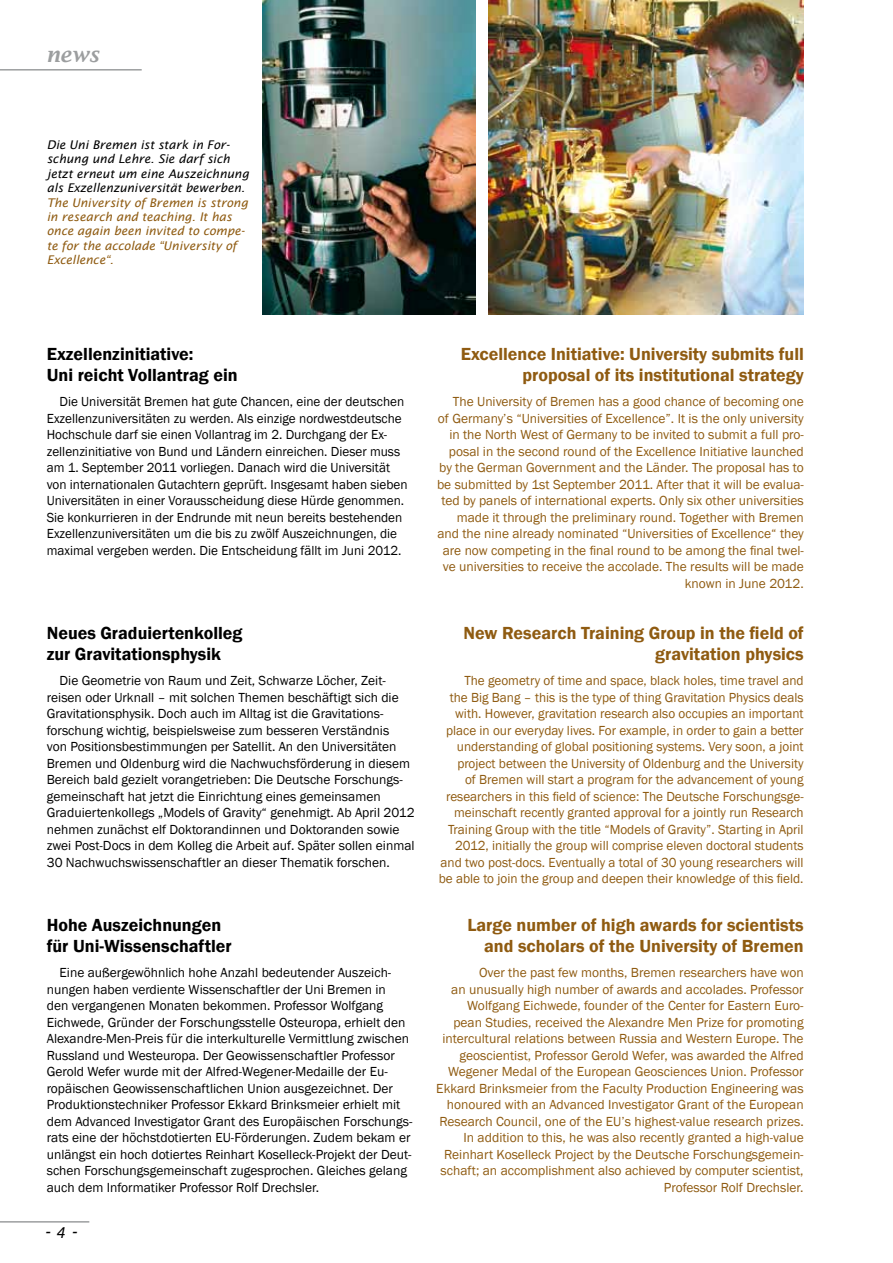
<style>
.page{position:relative;width:893px;height:1263px;background:#fff}
.page>*{position:absolute;margin:0;border:0;box-sizing:border-box;transform-origin:0 0}
.t1{font:italic 600 21px "Lucida Bright";color:#9c9e9f}
.t2{font:600 18px/21.6px "Franklin Gothic";color:#8f5b11;text-align:right}
.t3{font:600 18px/21.6px "Franklin Gothic";color:#000}
.t4{font:italic 18px "Lucida Sans";color:#000}
.t5{font:13.5px/16.5px "Franklin Gothic";color:#8f5b11;text-align:right}
.t6{font:13.5px/16.5px "Franklin Gothic";color:#000}
.t7{font:italic 12px/14.4px "Lucida Sans";color:#8f5b11}
.t8{font:italic 12px/14.4px "Lucida Sans";color:#000}
.s1{font-size:15px}
</style>
<div class="page">
<hr style="left:0;top:1221px;width:89px;height:1px;background:#9c9e9f">
<hr style="left:0;top:69px;width:142px;height:2px;background:#9c9e9f">
<img style="left:488px;top:0;width:316px;height:315px">
<img style="left:263px;top:0;width:212px;height:315px">
<h1 class="t1" style="left:46px;top:42px;width:54px">news</h1>
<p class="t8" style="left:47px;top:138px;width:204px">Die Uni Bremen ist stark in For&shy;schung und Lehre. Sie darf sich jetzt erneut um eine Auszeichnung als Exzellenzuniversität bewerben.</p>
<p class="t7" style="left:47px;top:195px;width:203px">The University of Bremen is strong in research and teaching. It has once again been invited to compe&shy;te for the accolade “University of<br>Excellence“.</p>
<h2 class="t3" style="left:47px;top:343px;width:192px">Exzellenzinitiative:<br>Uni reicht Vollantrag ein</h2>
<p class="t6" style="left:47px;top:394px;width:362px;text-indent:13px">Die Universität Bremen hat gute Chancen, eine der deutschen Exzellenzuniversitäten zu werden. Als einzige nordwestdeutsche Hochschule darf sie einen Vollantrag im 2. Durchgang der Ex&shy;zellenzinitiative von Bund und Ländern einreichen. Dieser muss am 1. September 2011 vorliegen. Danach wird die Universität von internationalen Gutachtern geprüft. Insgesamt haben sieben Universitäten in einer Vorausscheidung diese Hürde genommen.<br>Sie konkurrieren in der Endrunde mit neun bereits bestehenden Exzellenzuniversitäten um die bis zu zwölf Auszeichnungen, die maximal vergeben werden. Die Entscheidung fällt im Juni 2012.</p>
<h2 class="t3" style="left:47px;top:622px;width:197px">Neues Graduiertenkolleg zur Gravitationsphysik</h2>
<p class="t6" style="left:47px;top:673px;width:369px;text-indent:13px">Die Geometrie von Raum und Zeit, Schwarze Löcher, Zeit&shy;reisen oder Urknall – mit solchen Themen beschäftigt sich die Gravitationsphysik. Doch auch im Alltag ist die Gravitations&shy;forschung wichtig, beispielsweise zum besseren Verständnis<br>von Positionsbestimmungen per Satellit. An den Universitäten Bremen und Oldenburg wird die Nachwuchsförderung in diesem Bereich bald gezielt vorangetrieben: Die Deutsche Forschungs&shy;gemeinschaft hat jetzt die Einrichtung eines gemeinsamen Graduiertenkollegs „Models of Gravity“ genehmigt. Ab April 2012 nehmen zunächst elf Doktorandinnen und Doktoranden sowie zwei Post-Docs in dem Kolleg die Arbeit auf. Später sollen einmal 30 Nachwuchswissenschaftler an dieser Thematik forschen.</p>
<h2 class="t3" style="left:47px;top:914px;width:186px">Hohe Auszeichnungen für Uni-Wissenschaftler</h2>
<p class="t6" style="left:47px;top:965px;width:367px;text-indent:13px">Eine außergewöhnlich hohe Anzahl bedeutender Auszeich&shy;nungen haben verdiente Wissenschaftler der Uni Bremen in<br>den vergangenen Monaten bekommen. Professor Wolfgang Eichwede, Gründer der Forschungsstelle Osteuropa, erhielt den Alexandre-Men-Preis für die interkulturelle Vermittlung zwischen Russland und Westeuropa. Der Geowissenschaftler Professor Gerold Wefer wurde mit der Alfred-Wegener-Medaille der Eu&shy;ropäischen Geowissenschaftlichen Union ausgezeichnet. Der Produktionstechniker Professor Ekkard Brinksmeier erhielt mit dem Advanced Investigator Grant des Europäischen Forschungs&shy;rats eine der höchstdotierten EU-Förderungen. Zudem bekam er unlängst ein hoch dotiertes Reinhart Koselleck-Projekt der Deut&shy;schen Forschungsgemeinschaft zugesprochen. Gleiches gelang auch dem Informatiker Professor Rolf Drechsler.</p>
<h2 class="t4" style="left:45px;top:1221px;width:34px">- <span class="s1">4</span> -</h2>
<h2 class="t2" style="left:461px;top:343px;width:345px">Excellence Initiative: University submits full proposal of its institutional strategy</h2>
<p class="t5" style="left:437px;top:394px;width:368px">The University of Bremen has a good chance of becoming one<br>of Germany’s “Universities of Excellence”. It is the only university in the North West of Germany to be invited to submit a full pro&shy;posal in the second round of the Excellence Initiative launched by the German Government and the Länder. The proposal has to be submitted by 1st September 2011. After that it will be evalua&shy;ted by panels of international experts. Only six other universities made it through the preliminary round. Together with Bremen and the nine already nominated “Universities of Excellence“ they are now competing in the final round to be among the final twel&shy;ve universities to receive the accolade. The results will be made known in June 2012.</p>
<h2 class="t2" style="left:464px;top:622px;width:342px">New Research Training Group in the field of gravitation physics</h2>
<p class="t5" style="left:439px;top:673px;width:366px">The geometry of time and space, black holes, time travel and<br>the Big Bang – this is the type of thing Gravitation Physics deals with. However, gravitation research also occupies an important place in our everyday lives. For example, in order to gain a better understanding of global positioning systems. Very soon, a joint project between the University of Oldenburg and the University<br>of Bremen will start a program for the advancement of young researchers in this field of science: The Deutsche Forschungsge&shy;meinschaft recently granted approval for a jointly run Research Training Group with the title “Models of Gravity”. Starting in April 2012, initially the group will comprise eleven doctoral students and two post-docs. Eventually a total of 30 young researchers will be able to join the group and deepen their knowledge of this field.</p>
<h2 class="t2" style="left:467px;top:914px;width:338px">Large number of high awards for scientists and scholars of the University of Bremen</h2>
<p class="t5" style="left:436px;top:965px;width:369px">Over the past few months, Bremen researchers have won<br>an unusually high number of awards and accolades. Professor Wolfgang Eichwede, founder of the Center for Eastern Euro&shy;pean Studies, received the Alexandre Men Prize for promoting intercultural relations between Russia and Western Europe. The geoscientist, Professor Gerold Wefer, was awarded the Alfred Wegener Medal of the European Geosciences Union. Professor Ekkard Brinksmeier from the Faculty Production Engineering was honoured with an Advanced Investigator Grant of the European Research Council, one of the EU’s highest-value research prizes.<br>In addition to this, he was also recently granted a high-value Reinhart Koselleck Project by the Deutsche Forschungsgemein&shy;schaft; an accomplishment also achieved by computer scientist, Professor Rolf Drechsler.</p>
</div>
